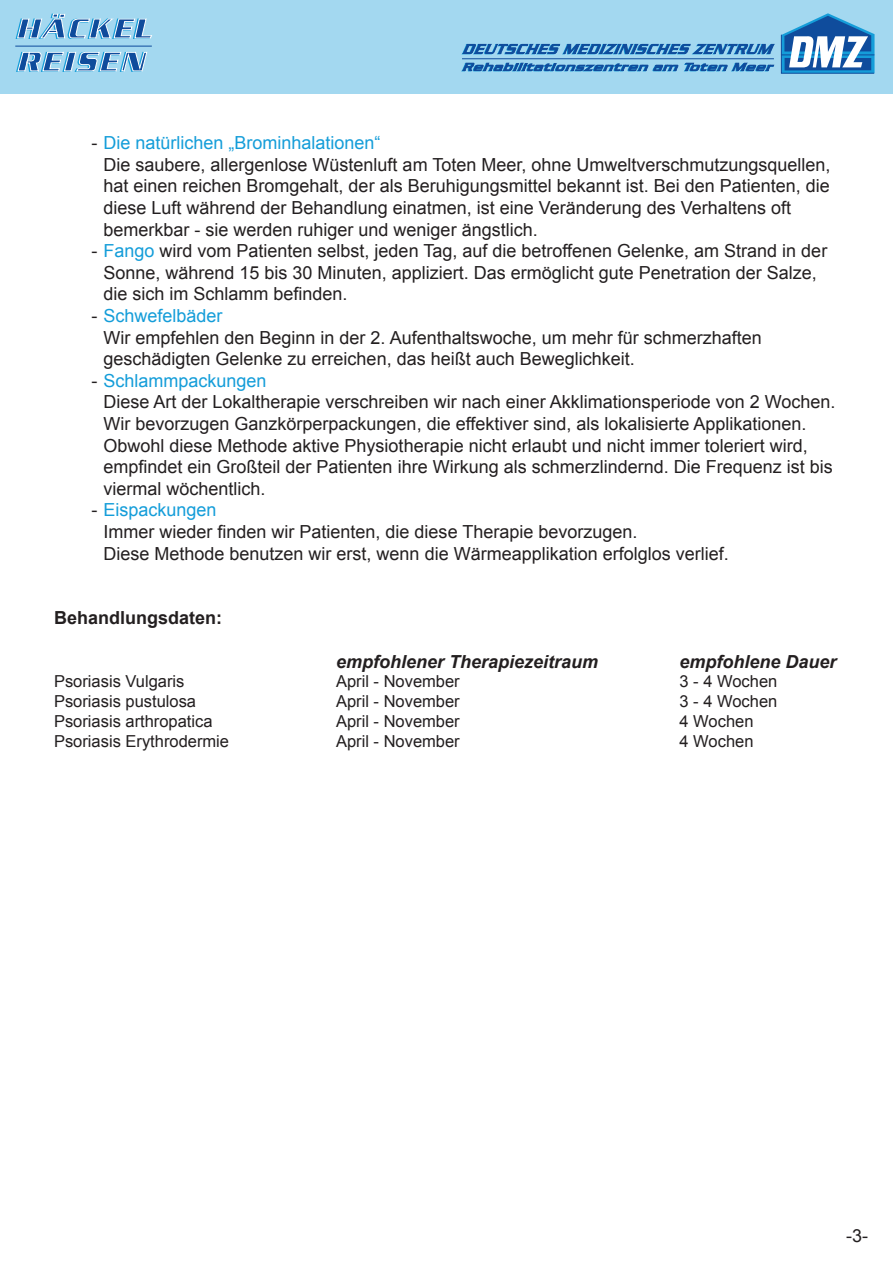
<style>
.page{position:relative;width:893px;height:1263px;background:#fff}
.page>*{position:absolute;margin:0;border:0;box-sizing:border-box;transform-origin:0 0}
.t1{font:18px/21.6px "Arial";color:#231f20}
.t2{font:italic 700 18px "Arial";color:#231f20}
.t3{font:700 18px "Arial";color:#231f20}
.t4{font:16.5px "Arial";color:#231f20}
.s1{color:#149dd9}
</style>
<div class="page">
<div style="left:0;top:0;width:893px;height:94px;background:#a3d8f0"></div>
<svg style="left:15px;top:13px;width:137px;height:59px"></svg>
<hr style="left:15px;top:46px;width:137px;height:1px;background:#0f4c9c">
<svg style="left:461px;top:13px;width:413px;height:61px"></svg>
<p class="t1" style="left:104px;top:132px;width:729px;text-indent:-12px">- <span class="s1">Die natürlichen „Brominhalationen“<br></span>Die saubere, allergenlose Wüstenluft am Toten Meer, ohne Umweltverschmutzungsquellen, hat einen reichen Bromgehalt, der als Beruhigungsmittel bekannt ist. Bei den Patienten, die diese Luft während der Behandlung einatmen, ist eine Veränderung des Verhaltens oft bemerkbar - sie werden ruhiger und weniger ängstlich.</p>
<p class="t1" style="left:104px;top:240px;width:725px;text-indent:-12px">- <span class="s1">Fango</span> wird vom Patienten selbst, jeden Tag, auf die betroffenen Gelenke, am Strand in der<br>Sonne, während 15 bis 30 Minuten, appliziert. Das ermöglicht gute Penetration der Salze, die sich im Schlamm befinden.</p>
<p class="t1" style="left:104px;top:305px;width:660px;text-indent:-12px">- <span class="s1">Schwefelbäder<br></span>Wir empfehlen den Beginn in der 2. Aufenthaltswoche, um mehr für schmerzhaften geschädigten Gelenke zu erreichen, das heißt auch Beweglichkeit.</p>
<p class="t1" style="left:104px;top:370px;width:734px;text-indent:-12px">- <span class="s1">Schlammpackungen<br></span>Diese Art der Lokaltherapie verschreiben wir nach einer Akklimationsperiode von 2 Wochen.<br>Wir bevorzugen Ganzkörperpackungen, die effektiver sind, als lokalisierte Applikationen.<br>Obwohl diese Methode aktive Physiotherapie nicht erlaubt und nicht immer toleriert wird, empfindet ein Großteil der Patienten ihre Wirkung als schmerzlindernd. Die Frequenz ist bis viermal wöchentlich.</p>
<p class="t1" style="left:104px;top:499px;width:627px;text-indent:-12px">- <span class="s1">Eispackungen<br></span>Immer wieder finden wir Patienten, die diese Therapie bevorzugen.<br>Diese Methode benutzen wir erst, wenn die Wärmeapplikation erfolglos verlief.</p>
<p class="t3" style="left:54px;top:606px;width:170px">Behandlungsdaten:</p>
<p class="t2" style="left:336px;top:649px;width:264px">empfohlener Therapiezeitraum</p>
<p class="t2" style="left:680px;top:649px;width:159px">empfohlene Dauer</p>
<p class="t4" style="left:54px;top:671px;width:132px">Psoriasis Vulgaris</p>
<p class="t4" style="left:336px;top:671px;width:125px">April - November</p>
<p class="t4" style="left:679px;top:671px;width:99px">3 - 4 Wochen</p>
<p class="t4" style="left:54px;top:691px;width:144px">Psoriasis pustulosa</p>
<p class="t4" style="left:336px;top:691px;width:125px">April - November</p>
<p class="t4" style="left:679px;top:691px;width:99px">3 - 4 Wochen</p>
<p class="t4" style="left:54px;top:710px;width:160px">Psoriasis arthropatica</p>
<p class="t4" style="left:336px;top:710px;width:125px">April - November</p>
<p class="t4" style="left:679px;top:710px;width:75px">4 Wochen</p>
<p class="t4" style="left:54px;top:730px;width:177px">Psoriasis Erythrodermie</p>
<p class="t4" style="left:336px;top:730px;width:125px">April - November</p>
<p class="t4" style="left:679px;top:730px;width:75px">4 Wochen</p>
<p class="t1" style="left:846px;top:1225px;width:23px">-3-</p>
</div>
